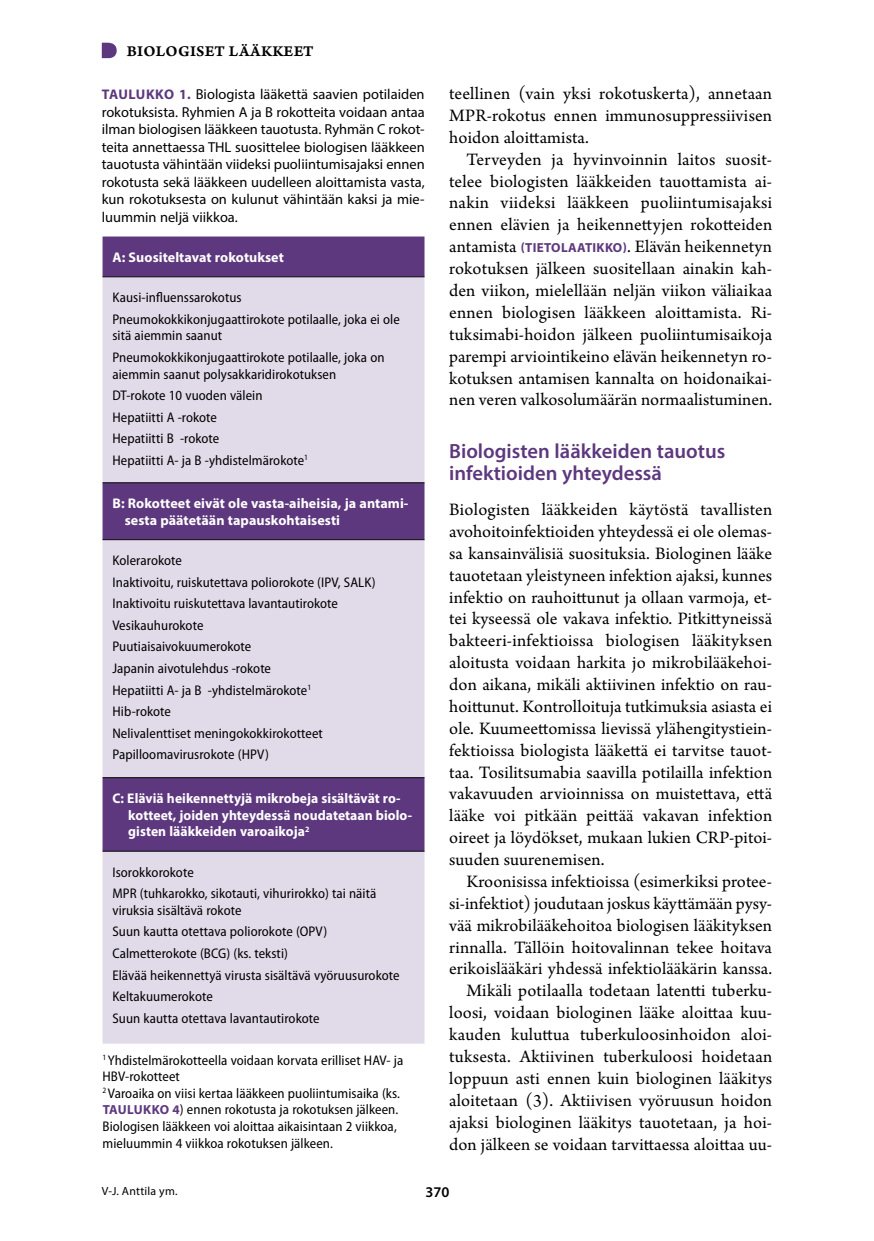
<style>
.page{position:relative;width:874px;height:1241px;background:#fff}
.page>*{position:absolute;margin:0;border:0;box-sizing:border-box;transform-origin:0 0}
.t1{font:600 20.65px/21.9px "Myriad Pro";color:#5e387e}
.t2{font:18.38px/21.9px "Arno Pro";letter-spacing:.005em;color:#000;text-align:justify}
.t3{font:15.75px "Arno Pro Smbd Caption";letter-spacing:.015em;color:#000}
.t4{font:600 14.88px "Myriad Pro";color:#000}
.t5{font:14.35px/17.5px "Myriad Pro";color:#000;text-align:justify}
.t6{font:semi-condensed 14px/21.5px "Myriad Pro";letter-spacing:.005em;color:#000}
.t7{font:700 14px/16.6px "Myriad Pro";letter-spacing:.005em;color:#fff}
.t8{font:11.9px "Myriad Pro";letter-spacing:.02em;color:#000}
.s1{font-weight:700;font-size:14px;color:#5e387e}
.s2{font-weight:700;font-stretch:normal;font-size:13.12px;color:#5e387e}
.s3{font-family:"Myriad Pro";font-weight:700;font-size:13.12px;color:#5e387e}
</style>
<div class="page">
<svg style="left:102px;top:43px;width:15px;height:15px"></svg>
<div style="left:102px;top:236px;width:322px;height:40px;background:#5e387e"></div>
<svg style="left:102px;top:277px;width:322px;height:766px;background:#cabfd6"></svg>
<hr style="left:102px;top:276px;width:322px;height:1px;background:#000">
<hr style="left:102px;top:482px;width:322px;height:1px;background:#000">
<hr style="left:102px;top:539px;width:322px;height:1px;background:#000">
<hr style="left:102px;top:777px;width:322px;height:1px;background:#000">
<hr style="left:102px;top:850px;width:322px;height:1px;background:#000">
<p class="t3" style="left:127px;top:41px;width:188px">BIOLOGISET LÄÄKKEET</p>
<p class="t5" style="left:102px;top:85px;width:324px"><span class="s1">TAULUKKO 1.</span> Biologista lääkettä saavien potilaiden rokotuksista. Ryhmien A ja B rokotteita voidaan antaa ilman biologisen lääkkeen tauotusta. Ryhmän C rokot&shy;teita annettaessa THL suosittelee biologisen lääkkeen tauotusta vähintään viideksi puoliintumisajaksi ennen rokotusta sekä lääkkeen uudelleen aloittamista vasta, kun rokotuksesta on kulunut vähintään kaksi ja mie&shy;luummin neljä viikkoa.</p>
<p class="t7" style="left:112px;top:248px;width:173px">A: Suositeltavat rokotukset</p>
<p class="t6" style="left:112px;top:286px;width:289px">Kausi-influenssarokotus<br>Pneumokokkikonjugaattirokote potilaalle, joka ei ole</p>
<p class="t6" style="left:112px;top:325px;width:273px">sitä aiemmin saanut<br>Pneumokokkikonjugaattirokote potilaalle, joka on</p>
<p class="t6" style="left:112px;top:363px;width:225px">aiemmin saanut polysakkaridirokotuksen<br>DT-rokote 10 vuoden välein<br>Hepatiitti A -rokote<br>Hepatiitti B -rokote<br>Hepatiitti A- ja B -yhdistelmärokote<sup>1</sup></p>
<p class="t7" style="left:125px;top:494px;width:285px;text-indent:-12px">B: Rokotteet eivät ole vasta-aiheisia, ja antami&shy;sesta päätetään tapauskohtaisesti</p>
<p class="t6" style="left:112px;top:549px;width:264px">Kolerarokote<br>Inaktivoitu, ruiskutettava poliorokote (IPV, SALK)<br>Inaktivoitu ruiskutettava lavantautirokote<br>Vesikauhurokote<br>Puutiaisaivokuumerokote<br>Japanin aivotulehdus -rokote<br>Hepatiitti A- ja B -yhdistelmärokote<sup>1<br></sup>Hib-rokote<br>Nelivalenttiset meningokokkirokotteet<br>Papilloomavirusrokote (HPV)</p>
<p class="t7" style="left:128px;top:789px;width:285px;text-indent:-16px">C: Eläviä heikennettyjä mikrobeja sisältävät ro&shy;kotteet, joiden yhteydessä noudatetaan biolo&shy;gisten lääkkeiden varoaikoja<sup>2</sup></p>
<p class="t6" style="left:112px;top:860px;width:265px">Isorokkorokote<br>MPR (tuhkarokko, sikotauti, vihurirokko) tai näitä</p>
<p class="t6" style="left:112px;top:899px;width:288px">viruksia sisältävä rokote<br>Suun kautta otettava poliorokote (OPV)<br>Calmetterokote (BCG) (ks. teksti)<br>Elävää heikennettyä virusta sisältävä vyöruusurokote Keltakuumerokote<br>Suun kautta otettava lavantautirokote</p>
<p class="t6" style="left:102px;top:1051px;width:302px;line-height:16.6px"><sup>1</sup> Yhdistelmärokotteella voidaan korvata erilliset HAV- ja HBV-rokotteet<br><sup>2</sup> Varoaika on viisi kertaa lääkkeen puoliintumisaika (ks.<br><span class="s2">TAULUKKO 4</span>) ennen rokotusta ja rokotuksen jälkeen.<br>Biologisen lääkkeen voi aloittaa aikaisintaan 2 viikkoa, mieluummin 4 viikkoa rokotuksen jälkeen.</p>
<p class="t2" style="left:449px;top:84px;width:324px">teellinen (vain yksi rokotuskerta), annetaan MPR-rokotus ennen immunosuppressiivisen hoidon aloittamista.</p>
<p class="t2" style="left:449px;top:149px;width:324px;text-indent:17px">Terveyden ja hyvinvoinnin laitos suosit&shy;telee biologisten lääkkeiden tauottamista ai&shy;nakin viideksi lääkkeen puoliintumisajaksi ennen elävien ja heikennettyjen rokotteiden antamista <span class="s3">(TIETOLAATIKKO)</span>. Elävän heikennetyn rokotuksen jälkeen suositellaan ainakin kah&shy;den viikon, mielellään neljän viikon väliaikaa ennen biologisen lääkkeen aloittamista. Ri&shy;tuksimabi-hoidon jälkeen puoliintumisaikoja parempi arviointikeino elävän heikennetyn ro&shy;kotuksen antamisen kannalta on hoidonaikai&shy;nen veren valkosolumäärän normaalistuminen.</p>
<p class="t1" style="left:449px;top:439px;width:277px">Biologisten lääkkeiden tauotus infektioiden yhteydessä</p>
<p class="t2" style="left:449px;top:499px;width:324px">Biologisten lääkkeiden käytöstä tavallisten avohoitoinfektioiden yhteydessä ei ole olemas&shy;sa kansainvälisiä suosituksia. Biologinen lääke tauotetaan yleistyneen infektion ajaksi, kunnes infektio on rauhoittunut ja ollaan varmoja, et&shy;tei kyseessä ole vakava infektio. Pitkittyneissä bakteeri-infektioissa biologisen lääkityksen aloitusta voidaan harkita jo mikrobilääkehoi&shy;don aikana, mikäli aktiivinen infektio on rau&shy;hoittunut. Kontrolloituja tutkimuksia asiasta ei ole. Kuumeettomissa lievissä ylähengitystiein&shy;fektioissa biologista lääkettä ei tarvitse tauot&shy;taa. Tosilitsumabia saavilla potilailla infektion vakavuuden arvioinnissa on muistettava, että lääke voi pitkään peittää vakavan infektion oireet ja löydökset, mukaan lukien CRP-pitoi&shy;suuden suurenemisen.</p>
<p class="t2" style="left:449px;top:871px;width:324px;text-align:right">Kroonisissa infektioissa (esimerkiksi protee&shy;si-infektiot) joudutaan joskus käyttämään pysy&shy;vää mikrobilääkehoitoa biologisen lääkityksen rinnalla. Tällöin hoitovalinnan tekee hoitava erikoislääkäri yhdessä infektiolääkärin kanssa.<br>Mikäli potilaalla todetaan latentti tuberku&shy;loosi, voidaan biologinen lääke aloittaa kuu&shy;kauden kuluttua tuberkuloosinhoidon aloi&shy;tuksesta. Aktiivinen tuberkuloosi hoidetaan loppuun asti ennen kuin biologinen lääkitys aloitetaan (3). Aktiivisen vyöruusun hoidon ajaksi biologinen lääkitys tauotetaan, ja hoi&shy;don jälkeen se voidaan tarvittaessa aloittaa uu-</p>
<p class="t8" style="left:102px;top:1183px;width:77px">V-J. Anttila ym.</p>
<p class="t4" style="left:425px;top:1182px;width:25px">370</p>
</div>
